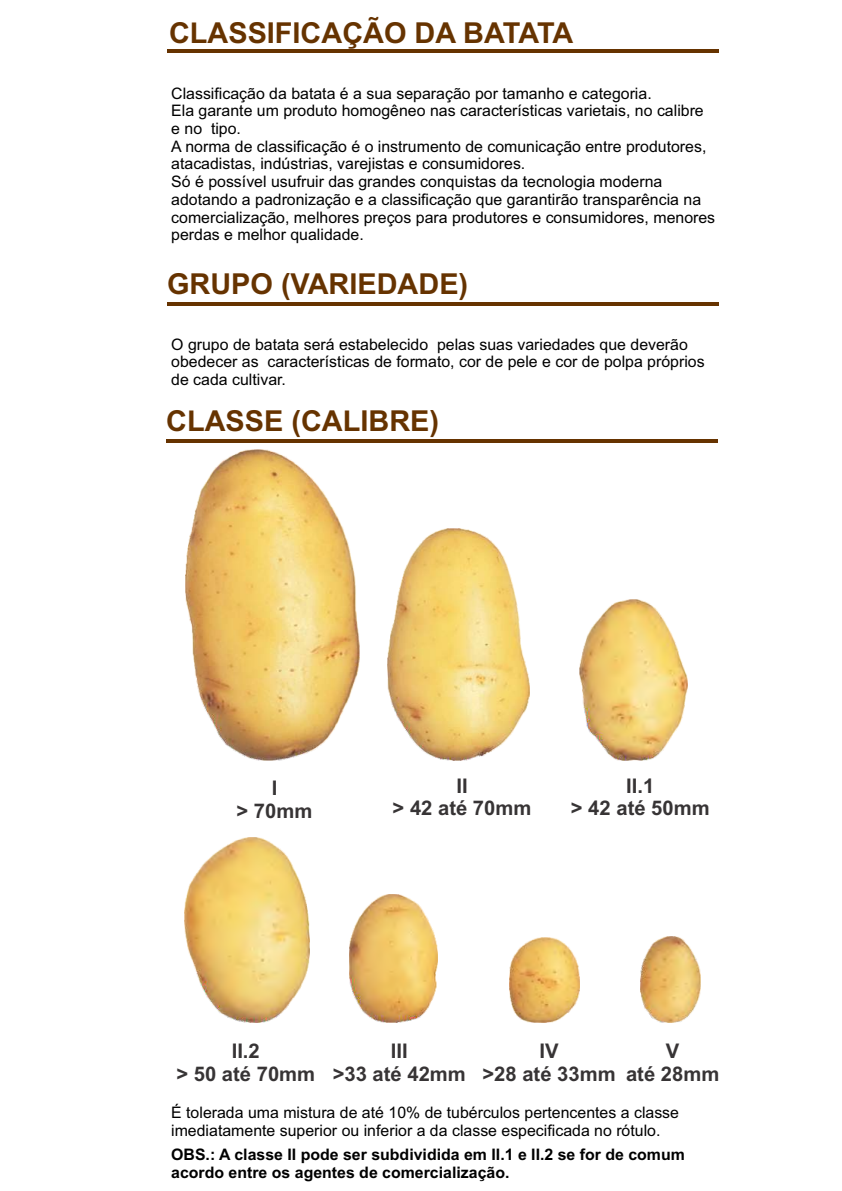
<style>
.page{position:relative;width:842px;height:1191px;background:#fff}
.page>*{position:absolute;margin:0;border:0;box-sizing:border-box;transform-origin:0 0}
.t1{font:700 28.8px "Arial";color:#630}
.t2{font:700 20.2px/22.5px "Arial";color:#373435;text-align:center}
.t3{font:15.9px/17.7px "Arial";color:#000}
.t4{font:700 15.9px/17.7px "Arial";color:#000}
</style>
<div class="page">
<hr style="left:167px;top:302px;width:551px;height:3px;background:#630">
<hr style="left:167px;top:49px;width:551px;height:3px;background:#630">
<hr style="left:167px;top:439px;width:551px;height:4px;background:#630">
<img style="left:186px;top:449px;width:173px;height:311px">
<img style="left:387px;top:528px;width:142px;height:232px">
<img style="left:580px;top:600px;width:107px;height:160px">
<img style="left:184px;top:837px;width:126px;height:185px">
<img style="left:349px;top:894px;width:89px;height:128px">
<img style="left:509px;top:937px;width:70px;height:85px">
<img style="left:640px;top:936px;width:61px;height:86px">
<h1 class="t1" style="left:169px;top:22px;width:406px">CLASSIFICAÇÃO DA BATATA</h1>
<p class="t3" style="left:171px;top:86px;width:545px">Classificação da batata é a sua separação por tamanho e categoria.<br>Ela garante um produto homogêneo nas características varietais, no calibre e no tipo.<br>A norma de classificação é o instrumento de comunicação entre produtores, atacadistas, indústrias, varejistas e consumidores.<br>Só é possível usufruir das grandes conquistas da tecnologia moderna adotando a padronização e a classificação que garantirão transparência na comercialização, melhores preços para produtores e consumidores, menores perdas e melhor qualidade.</p>
<h1 class="t1" style="left:167px;top:273px;width:303px">GRUPO (VARIEDADE)</h1>
<p class="t3" style="left:171px;top:337px;width:535px">O grupo de batata será estabelecido pelas suas variedades que deverão obedecer as características de formato, cor de pele e cor de polpa próprios de cada cultivar.</p>
<h1 class="t1" style="left:166px;top:410px;width:274px">CLASSE (CALIBRE)</h1>
<p class="t2" style="left:237px;top:779px;width:77px">I<br>&gt; 70mm</p>
<p class="t2" style="left:571px;top:776px;width:140px">II.1<br>&gt; 42 até 50mm</p>
<p class="t2" style="left:393px;top:776px;width:140px">II<br>&gt; 42 até 70mm</p>
<p class="t2" style="left:176px;top:1041px;width:140px">II.2<br>&gt; 50 até 70mm</p>
<p class="t2" style="left:333px;top:1041px;width:135px">III<br>&gt;33 até 42mm</p>
<p class="t2" style="left:482px;top:1041px;width:135px">IV<br>&gt;28 até 33mm</p>
<p class="t2" style="left:626px;top:1041px;width:95px">V<br>até 28mm</p>
<p class="t3" style="left:171px;top:1104px;width:509px">É tolerada uma mistura de até 10% de tubérculos pertencentes a classe imediatamente superior ou inferior a da classe especificada no rótulo.</p>
<p class="t4" style="left:171px;top:1147px;width:515px">OBS.: A classe II pode ser subdividida em II.1 e II.2 se for de comum acordo entre os agentes de comercialização.</p>
</div>
